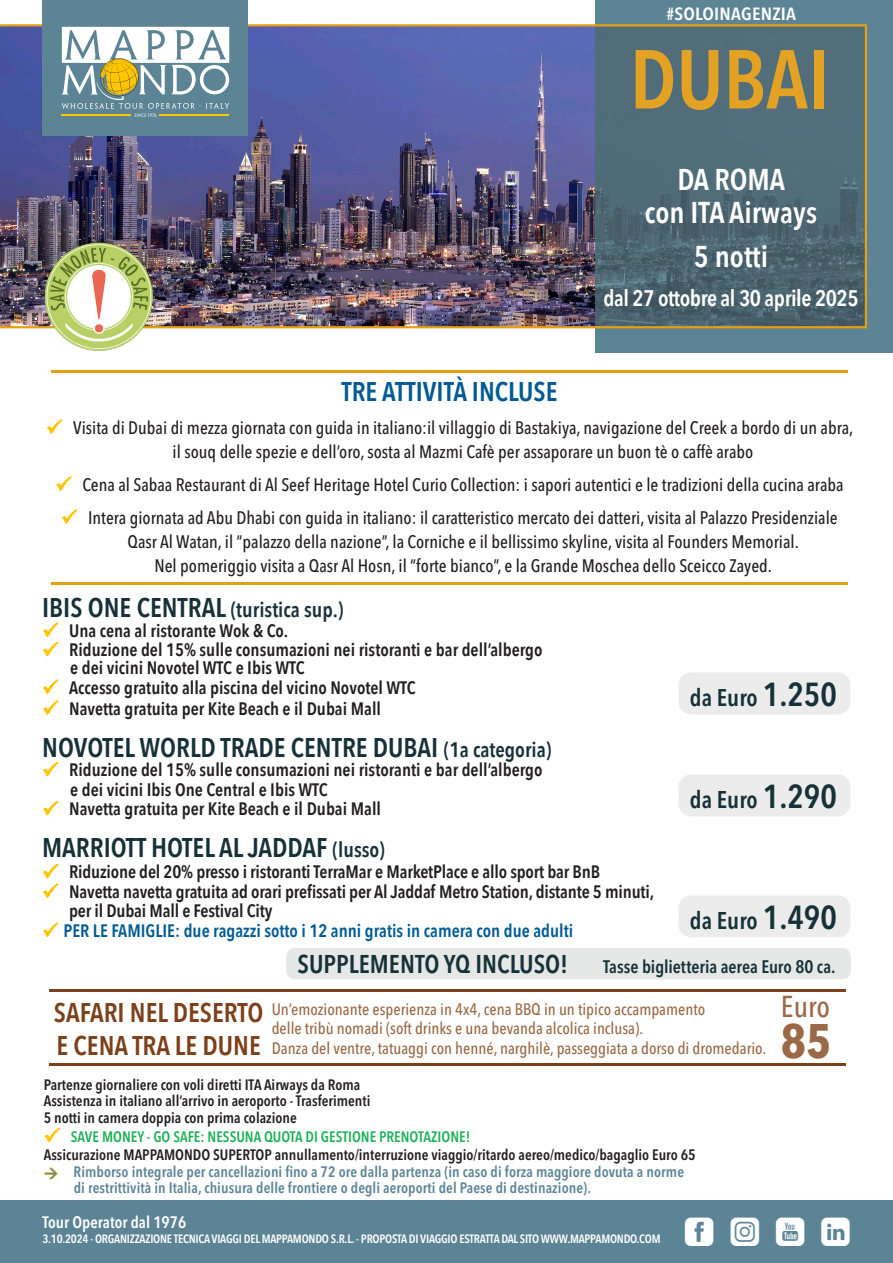
<style>
.page{position:relative;width:893px;height:1263px;background:#fff}
.page>*{position:absolute;margin:0;border:0;box-sizing:border-box;transform-origin:0 0}
.t1{font:600 condensed 82.5px "Avenir Next LT Pro";color:#e4a225}
.t2{font:700 condensed 48px "Avenir Next LT Pro";color:#9a6947}
.t3{font:36px "Mappamondoutil";color:#fff}
.t4{font:600 30px "Avenir Next Condensed";color:#fff}
.t5{font:500 condensed 30px "Avenir Next LT Pro";color:#9a6947}
.t6{font:600 27px "Avenir Next Condensed";color:#173138}
.t7{font:600 27px "Avenir Next Condensed";color:#7c411b}
.t8{font:600 27px "Avenir Next Condensed";color:#005b94}
.t9{font:600 condensed 25.5px "Avenir Next LT Pro";color:#173138}
.t10{font:600 condensed 24px "Avenir Next LT Pro";color:#173138}
.t11{font:600 22.5px "Avenir Next Condensed";letter-spacing:-.02em;color:#fff}
.t12{font:600 21px "Avenir Next Condensed";color:#173138}
.t13{font:500 condensed 18px/24px "Avenir Next LT Pro";color:#231f20;text-align:center}
.t14{font:600 18px/19.5px "Avenir Next Condensed";color:#231f20}
.t15{font:600 18px "Avenir Next Condensed";color:#005b94}
.t16{font:600 condensed 18px "Avenir Next LT Pro";letter-spacing:-.005em;color:#173138}
.t17{font:600 condensed 17.55px "Avenir Next LT Pro";letter-spacing:.01em;color:#fff;scale:1.11 1}
.t18{font:500 condensed 16.5px "Avenir Next LT Pro";color:#9a6947}
.t19{font:600 condensed 16.5px "Avenir Next LT Pro";color:#fff}
.t20{font:600 condensed 15px/16.5px "Avenir Next LT Pro";color:#231f20}
.t21{font:600 condensed 15px "Avenir Next LT Pro";letter-spacing:.005em;color:#5c8495}
.t22{font:600 condensed 15px "Avenir Next LT Pro";color:#21b259}
.t23{font:600 condensed 12px "Avenir Next LT Pro";letter-spacing:-.02em;color:#fff}
.s1{font-size:27px}
.s2{font-size:21px}
.s3{font-size:33px}
.s4{color:#5c8495}
</style>
<div class="page">
<div style="left:0;top:1200px;width:893px;height:63px;background:#5c8495"></div>
<div style="left:678px;top:672px;width:172px;height:42px;background:#ececec;border-radius:13px"></div>
<div style="left:595px;top:0;width:298px;height:353px;background:#5c8495"></div>
<img style="left:0;top:24px;width:867px;height:304px">
<div style="left:42px;top:0;width:206px;height:136px;background:#5c8495"></div>
<svg style="left:62px;top:27px;width:167px;height:90px"></svg>
<div style="left:678px;top:895px;width:172px;height:42px;background:#ececec;border-radius:13px"></div>
<div style="left:286px;top:948px;width:565px;height:31px;background:#e5e8e7;border-radius:9px"></div>
<div style="left:678px;top:774px;width:172px;height:42px;background:#ececec;border-radius:13px"></div>
<img style="left:44px;top:243px;width:110px;height:108px">
<hr style="left:51px;top:581px;width:796px;height:3px;background:#e4a013">
<hr style="left:51px;top:370px;width:796px;height:3px;background:#e4a013">
<hr style="left:49px;top:989px;width:796px;height:3px;background:#7c411b">
<hr style="left:49px;top:1063px;width:796px;height:3px;background:#7c411b">
<p class="t17" style="left:667px;top:3px;width:118px">#SOLOINAGENZIA</p>
<p class="t1" style="left:630px;top:29px;width:202px">DUBAI</p>
<p class="t4" style="left:678px;top:154px;width:109px">DA ROMA</p>
<p class="t4" style="left:645px;top:187px;width:174px">con ITA Airways</p>
<p class="t4" style="left:694px;top:230px;width:76px">5 notti</p>
<p class="t11" style="left:603px;top:278px;width:257px">dal 27 ottobre al 30 aprile 2025</p>
<p class="t8" style="left:341px;top:368px;width:218px">TRE ATTIVITÀ INCLUSE</p>
<p class="t13" style="left:73px;top:415px;width:782px">Visita di Dubai di mezza giornata con guida in italiano:il villaggio di Bastakiya, navigazione del Creek a bordo di un abra, il souq delle spezie e dell’oro, sosta al Mazmi Cafè per assaporare un buon tè o caffè arabo</p>
<p class="t13" style="left:82px;top:472px;width:763px">Cena al Sabaa Restaurant di Al Seef Heritage Hotel Curio Collection: i sapori autentici e le tradizioni della cucina araba</p>
<p class="t13" style="left:88px;top:505px;width:751px">Intera giornata ad Abu Dhabi con guida in italiano: il caratteristico mercato dei datteri, visita al Palazzo Presidenziale<br>Qasr Al Watan, il “palazzo della nazione”, la Corniche e il bellissimo skyline, visita al Founders Memorial.<br>Nel pomeriggio visita a Qasr Al Hosn, il “forte bianco”, e la Grande Moschea dello Sceicco Zayed.</p>
<p class="t12" style="left:42px;top:592px;width:303px"><span class="s1">IBIS ONE CENTRAL</span> (turistica sup.)</p>
<p class="t14" style="left:69px;top:620px;width:221px">Una cena al ristorante Wok &amp; Co.</p>
<p class="t14" style="left:69px;top:640px;width:475px">Riduzione del 15% sulle consumazioni nei ristoranti e bar dell’albergo</p>
<p class="t14" style="left:70px;top:658px;width:236px">e dei vicini Novotel WTC e Ibis WTC</p>
<p class="t14" style="left:69px;top:677px;width:348px">Accesso gratuito alla piscina del vicino Novotel WTC</p>
<p class="t14" style="left:69px;top:698px;width:313px">Navetta gratuita per Kite Beach e il Dubai Mall</p>
<p class="t6" style="left:42px;top:724px;width:511px">NOVOTEL WORLD TRADE CENTRE DUBAI <span class="s2">(1a categoria)</span></p>
<p class="t14" style="left:69px;top:760px;width:475px">Riduzione del 15% sulle consumazioni nei ristoranti e bar dell’albergo</p>
<p class="t14" style="left:70px;top:779px;width:259px">e dei vicini Ibis One Central e Ibis WTC</p>
<p class="t14" style="left:69px;top:799px;width:313px">Navetta gratuita per Kite Beach e il Dubai Mall</p>
<p class="t6" style="left:42px;top:824px;width:344px">MARRIOTT HOTEL AL JADDAF <span class="s2">(lusso)</span></p>
<p class="t14" style="left:69px;top:862px;width:532px">Riduzione del 20% presso i ristoranti TerraMar e MarketPlace e allo sport bar BnB</p>
<p class="t14" style="left:69px;top:881px;width:586px">Navetta navetta gratuita ad orari prefissati per Al Jaddaf Metro Station, distante 5 minuti, per il Dubai Mall e Festival City</p>
<p class="t15" style="left:63px;top:915px;width:511px">PER LE FAMIGLIE: due ragazzi sotto i 12 anni gratis in camera con due adulti</p>
<p class="t10" style="left:690px;top:683px;width:149px">da Euro <span class="s3">1.250</span></p>
<p class="t10" style="left:690px;top:785px;width:149px">da Euro <span class="s3">1.290</span></p>
<p class="t10" style="left:690px;top:906px;width:149px">da Euro <span class="s3">1.490</span></p>
<p class="t7" style="left:54px;top:989px;width:211px">SAFARI NEL DESERTO</p>
<p class="t7" style="left:57px;top:1022px;width:206px">E CENA TRA LE DUNE</p>
<p class="t9" style="left:298px;top:948px;width:272px">SUPPLEMENTO YQ INCLUSO!</p>
<p class="t16" style="left:603px;top:955px;width:234px">Tasse biglietteria aerea Euro 80 ca.</p>
<p class="t18" style="left:272px;top:999px;width:435px">Un’emozionante esperienza in 4x4, cena BBQ in un tipico accampamento</p>
<p class="t18" style="left:272px;top:1018px;width:373px">delle tribù nomadi (soft drinks e una bevanda alcolica inclusa).</p>
<p class="t18" style="left:272px;top:1038px;width:496px">Danza del ventre, tatuaggi con henné, narghilè, passeggiata a dorso di dromedario.</p>
<p class="t5" style="left:781px;top:988px;width:51px">Euro</p>
<p class="t2" style="left:781px;top:1011px;width:52px">85</p>
<p class="t20" style="left:44px;top:1076px;width:318px">Partenze giornaliere con voli diretti ITA Airways da Roma</p>
<p class="t20" style="left:44px;top:1092px;width:328px">Assistenza in italiano all’arrivo in aeroporto - Trasferimenti</p>
<p class="t20" style="left:44px;top:1109px;width:255px">5 notti in camera doppia con prima colazione</p>
<p class="t22" style="left:71px;top:1128px;width:401px">SAVE MONEY - GO SAFE: NESSUNA QUOTA DI GESTIONE PRENOTAZIONE!</p>
<p class="t20" style="left:74px;top:1146px;width:624px;text-indent:-30px">Assicurazione MAPPAMONDO SUPERTOP annullamento/interruzione viaggio/ritardo aereo/medico/bagaglio Euro 65<br><span class="s4">Rimborso integrale per cancellazioni fino a 72 ore dalla partenza (in caso di forza maggiore dovuta a norme</span></p>
<p class="t21" style="left:74px;top:1179px;width:519px">di restrittività in Italia, chiusura delle frontiere o degli aeroporti del Paese di destinazione).</p>
<p class="t19" style="left:43px;top:1212px;width:145px">Tour Operator dal 1976</p>
<p class="t23" style="left:43px;top:1231px;width:620px">3.10.2024 - ORGANIZZAZIONE TECNICA VIAGGI DEL MAPPAMONDO S.R.L. - PROPOSTA DI VIAGGIO ESTRATTA DAL SITO WWW.MAPPAMONDO.COM</p>
<p class="t3" style="left:685px;top:1212px;width:167px">fiyl</p>
</div>
